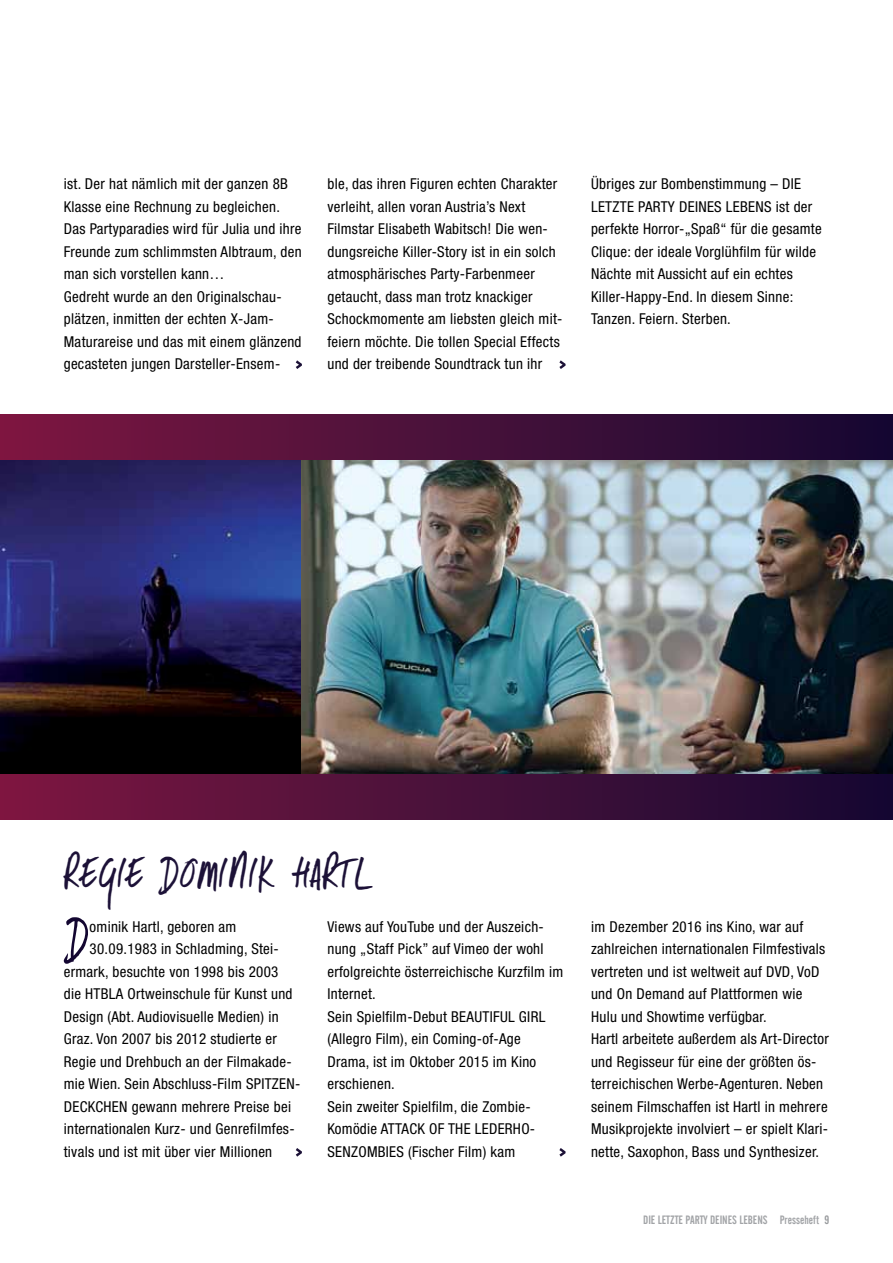
<style>
.page{position:relative;width:893px;height:1263px;background:#fff}
.page>*{position:absolute;margin:0;border:0;box-sizing:border-box;transform-origin:0 0}
.t1{font:54.75px "DK Same Same But Different";color:#130631}
.t2{font:45px "DK Same Same But Different";letter-spacing:.02em;color:#1c1137}
.t3{font:condensed 15px/22.5px "Helvetica Neue";letter-spacing:.02em;color:#000}
.t4{font:12px "Alternate Gothic No 2 BT";color:#a2a4a7}
.s1{color:#989a9d}
</style>
<div class="page">
<img style="left:0;top:459px;width:302px;height:315px">
<img style="left:302px;top:459px;width:591px;height:315px">
<svg style="left:296px;top:360px;width:6px;height:9px"></svg>
<svg style="left:559px;top:360px;width:7px;height:9px"></svg>
<svg style="left:296px;top:1148px;width:6px;height:8px"></svg>
<svg style="left:559px;top:1148px;width:7px;height:8px"></svg>
<div style="left:0;top:774px;width:893px;height:45px;background:linear-gradient(to right,#7d1741,#150932)"></div>
<div style="left:0;top:414px;width:893px;height:45px;background:linear-gradient(to right,#7d1741,#150932)"></div>
<p class="t3" style="left:64px;top:172px;width:239px">ist. Der hat nämlich mit der ganzen 8B Klasse eine Rechnung zu begleichen.<br>Das Partyparadies wird für Julia und ihre Freunde zum schlimmsten Albtraum, den man sich vorstellen kann…<br>Gedreht wurde an den Originalschau&shy;plätzen, inmitten der echten X-Jam-Maturareise und das mit einem glänzend gecasteten jungen Darsteller-Ensem-</p>
<p class="t3" style="left:327px;top:172px;width:237px">ble, das ihren Figuren echten Charakter verleiht, allen voran Austria’s Next Filmstar Elisabeth Wabitsch! Die wen&shy;dungsreiche Killer-Story ist in ein solch atmosphärisches Party-Farbenmeer getaucht, dass man trotz knackiger Schockmomente am liebsten gleich mit&shy;feiern möchte. Die tollen Special Effects und der treibende Soundtrack tun ihr</p>
<p class="t3" style="left:591px;top:172px;width:232px">Übriges zur Bombenstimmung – DIE LETZTE PARTY DEINES LEBENS ist der perfekte Horror-„Spaß“ für die gesamte Clique: der ideale Vorglühfilm für wilde Nächte mit Aussicht auf ein echtes Killer-Happy-End. In diesem Sinne:<br>Tanzen. Feiern. Sterben.</p>
<h2 class="t2" style="left:64px;top:845px;width:311px">REGIE DOMINIK HARTL</h2>
<h1 class="t1" style="left:67px;top:903px;width:23px">D</h1>
<p class="t3" style="left:90px;top:915px;width:148px">ominik Hartl, geboren am</p>
<p class="t3" style="left:90px;top:937px;width:191px">30.09.1983 in Schladming, Stei-</p>
<p class="t3" style="left:64px;top:960px;width:216px">ermark, besuchte von 1998 bis 2003</p>
<p class="t3" style="left:64px;top:982px;width:230px">die HTBLA Ortweinschule für Kunst und</p>
<p class="t3" style="left:64px;top:1005px;width:216px">Design (Abt. Audiovisuelle Medien) in</p>
<p class="t3" style="left:64px;top:1027px;width:215px">Graz. Von 2007 bis 2012 studierte er</p>
<p class="t3" style="left:64px;top:1050px;width:229px">Regie und Drehbuch an der Filmakade-</p>
<p class="t3" style="left:64px;top:1072px;width:238px">mie Wien. Sein Abschluss-Film SPITZEN-</p>
<p class="t3" style="left:64px;top:1095px;width:229px">DECKCHEN gewann mehrere Preise bei</p>
<p class="t3" style="left:64px;top:1117px;width:231px">internationalen Kurz- und Genrefilmfes-</p>
<p class="t3" style="left:64px;top:1140px;width:210px">tivals und ist mit über vier Millionen</p>
<p class="t3" style="left:327px;top:915px;width:238px">Views auf YouTube und der Auszeich&shy;nung „Staff Pick” auf Vimeo der wohl erfolgreichte österreichische Kurzfilm im<br>Internet.<br>Sein Spielfilm-Debut BEAUTIFUL GIRL (Allegro Film), ein Coming-of-Age<br>Drama, ist im Oktober 2015 im Kino erschienen.<br>Sein zweiter Spielfilm, die Zombie-<br>Komödie ATTACK OF THE LEDERHO-<br>SENZOMBIES (Fischer Film) kam</p>
<p class="t3" style="left:591px;top:915px;width:239px">im Dezember 2016 ins Kino, war auf zahlreichen internationalen Filmfestivals vertreten und ist weltweit auf DVD, VoD und On Demand auf Plattformen wie Hulu und Showtime verfügbar.<br>Hartl arbeitete außerdem als Art-Director und Regisseur für eine der größten ös&shy;terreichischen Werbe-Agenturen. Neben seinem Filmschaffen ist Hartl in mehrere Musikprojekte involviert – er spielt Klari&shy;nette, Saxophon, Bass und Synthesizer.</p>
<p class="t4" style="left:643px;top:1213px;width:187px">DIE LETZTE PARTY DEINES LEBENS PRESSEHEFT <span class="s1">9</span></p>
</div>
